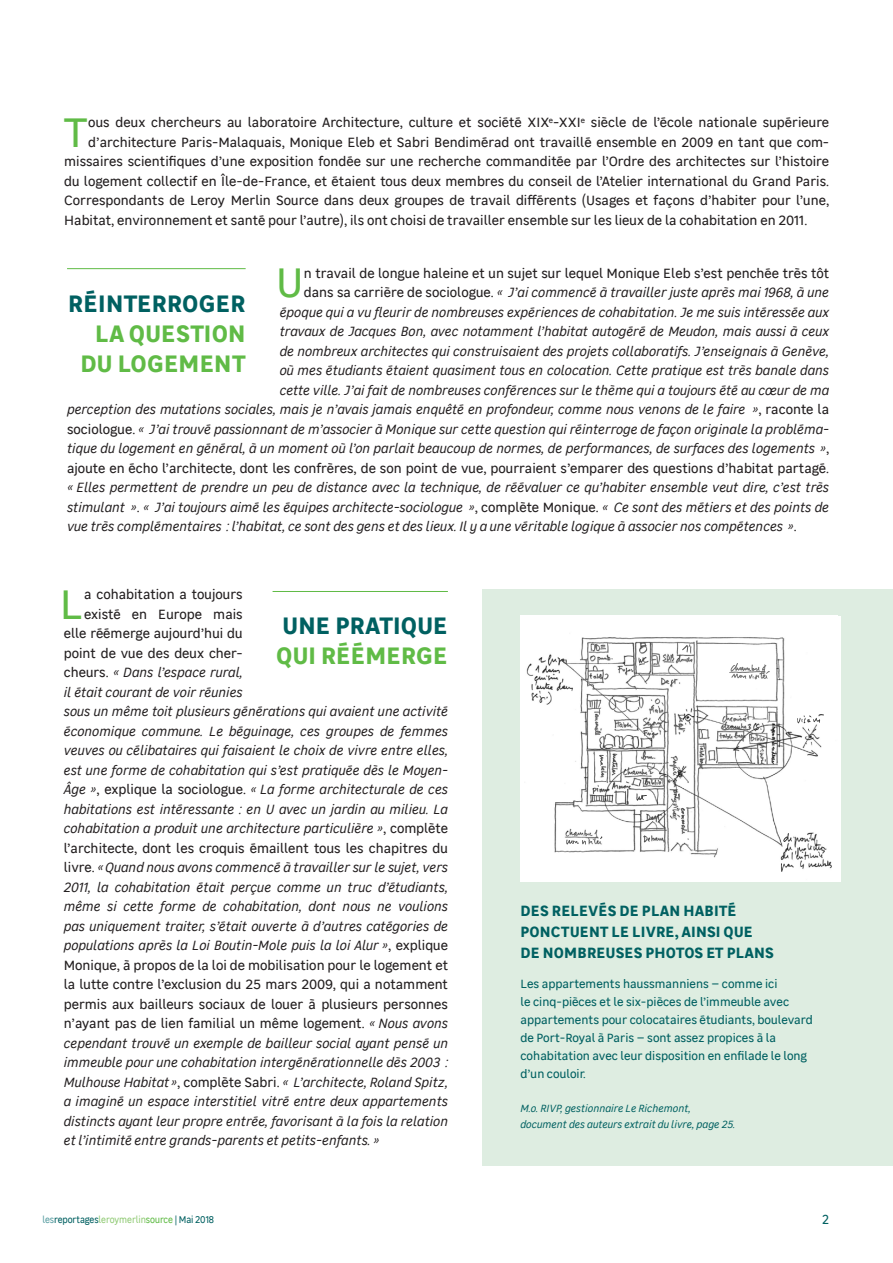
<style>
.page{position:relative;width:893px;height:1263px;background:#fff}
.page>*{position:absolute;margin:0;border:0;box-sizing:border-box;transform-origin:0 0}
.t1{font:41.55px "Leroy Merlin Sans";color:#60bb46}
.t2{font:700 24px/30px "Leroy Merlin Sans";letter-spacing:.005em;color:#60bb46;text-align:center}
.t3{font:700 24px "Leroy Merlin Sans";letter-spacing:.005em;color:#006061}
.t4{font:700 15px/21px "Leroy Merlin Sans";letter-spacing:.01em;color:#006061}
.t5{font:italic 13.5px/19.5px "Leroy Merlin Sans";color:#231f20;text-align:right}
.t6{font:13.5px "Leroy Merlin Sans";color:#231f20}
.t7{font:13.2px "Leroy Merlin Sans";color:#006061;scale:.91 1}
.t8{font:12px/18px "Leroy Merlin Sans";color:#006061}
.t9{font:italic 10.5px/16.5px "Leroy Merlin Sans";color:#006061}
.t10{font:9.9px "Leroy Merlin Sans";letter-spacing:-.01em;color:#006061;scale:.91 1}
.s1{font-style:normal}
.s2{font-style:italic}
.s3{color:#5b9fa3}
.s4{color:#92cb77}
.s5{color:#60bb46}
</style>
<div class="page">
<div style="left:482px;top:589px;width:411px;height:576px;background:#deede1"></div>
<img style="left:520px;top:616px;width:318px;height:266px">
<img style="left:567px;top:644px;width:124px;height:200px">
<img style="left:589px;top:671px;width:235px;height:201px">
<img style="left:688px;top:663px;width:81px;height:176px">
<hr style="left:67px;top:268px;width:179px;height:1px;background:#60bb46">
<hr style="left:273px;top:591px;width:175px;height:1px;background:#60bb46">
<h1 class="t1" style="left:63px;top:102px;width:27px">T</h1>
<p class="t6" style="left:88px;top:113px;width:742px">ous deux chercheurs au laboratoire Architecture, culture et société XIX<sup>e</sup>-XXI<sup>e</sup> siècle de l’école nationale supérieure</p>
<p class="t6" style="left:88px;top:132px;width:742px">d’architecture Paris-Malaquais, Monique Eleb et Sabri Bendimérad ont travaillé ensemble en 2009 en tant que com-</p>
<p class="t6" style="left:64px;top:152px;width:766px">missaires scientifiques d’une exposition fondée sur une recherche commanditée par l’Ordre des architectes sur l’histoire</p>
<p class="t6" style="left:64px;top:171px;width:766px">du logement collectif en Île-de-France, et étaient tous deux membres du conseil de l’Atelier international du Grand Paris.</p>
<p class="t6" style="left:64px;top:191px;width:766px">Correspondants de Leroy Merlin Source dans deux groupes de travail différents (Usages et façons d’habiter pour l’une,</p>
<p class="t6" style="left:64px;top:210px;width:744px">Habitat, environnement et santé pour l’autre), ils ont choisi de travailler ensemble sur les lieux de la cohabitation en 2011.</p>
<p class="t5" style="left:67px;top:263px;width:764px"><span class="s1">n travail de longue haleine et un sujet sur lequel Monique Eleb s’est penchée très tôt<br>dans sa carrière de sociologue.</span> « J’ai commencé à travailler juste après mai 1968, à une<br>époque qui a vu fleurir de nombreuses expériences de cohabitation. Je me suis intéressée aux<br>travaux de Jacques Bon, avec notamment l’habitat autogéré de Meudon, mais aussi à ceux<br>de nombreux architectes qui construisaient des projets collaboratifs. J’enseignais à Genève,<br>où mes étudiants étaient quasiment tous en colocation. Cette pratique est très banale dans<br>cette ville. J’ai fait de nombreuses conférences sur le thème qui a toujours été au cœur de ma<br>perception des mutations sociales, mais je n’avais jamais enquêté en profondeur, comme nous venons de le faire »<span class="s1">, raconte la sociologue.</span> « J’ai trouvé passionnant de m’associer à Monique sur cette question qui réinterroge de façon originale la probléma&shy;tique du logement en général, à un moment où l’on parlait beaucoup de normes, de performances, de surfaces des logements »<span class="s1">, ajoute en écho l’architecte, dont les confrères, de son point de vue, pourraient s’emparer des questions d’habitat partagé.</span></p>
<p class="t5" style="left:67px;top:477px;width:764px;text-align:justify">« Elles permettent de prendre un peu de distance avec la technique, de réévaluer ce qu’habiter ensemble veut dire, c’est très stimulant »<span class="s1">.</span> « J’ai toujours aimé les équipes architecte-sociologue »<span class="s1">, complète Monique.</span> « Ce sont des métiers et des points de vue très complémentaires : l’habitat, ce sont des gens et des lieux. Il y a une véritable logique à associer nos compétences »<span class="s1">.</span></p>
<h1 class="t1" style="left:276px;top:253px;width:30px">U</h1>
<h2 class="t3" style="left:68px;top:284px;width:179px">RÉINTERROGER</h2>
<h2 class="t2" style="left:80px;top:317px;width:167px">LA QUESTION<br>DU LOGEMENT</h2>
<h1 class="t1" style="left:60px;top:574px;width:26px">L</h1>
<p class="t6" style="left:84px;top:585px;width:160px">a cohabitation a toujours</p>
<p class="t6" style="left:84px;top:604px;width:160px">existé en Europe mais</p>
<p class="t6" style="left:64px;top:624px;width:180px">elle réémerge aujourd’hui du</p>
<p class="t6" style="left:64px;top:643px;width:181px">point de vue des deux cher-</p>
<p class="t5" style="left:64px;top:662px;width:181px"><span class="s1">cheurs.</span> « Dans l’espace rural,</p>
<p class="t5" style="left:64px;top:682px;width:181px">il était courant de voir réunies</p>
<p class="t5" style="left:64px;top:701px;width:386px">sous un même toit plusieurs générations qui avaient une activité</p>
<p class="t5" style="left:64px;top:721px;width:386px">économique commune. Le béguinage, ces groupes de femmes</p>
<p class="t5" style="left:64px;top:740px;width:386px">veuves ou célibataires qui faisaient le choix de vivre entre elles,</p>
<p class="t5" style="left:64px;top:760px;width:386px">est une forme de cohabitation qui s’est pratiquée dès le Moyen-</p>
<p class="t5" style="left:64px;top:779px;width:386px">Âge »<span class="s1">, explique la sociologue.</span> « La forme architecturale de ces</p>
<p class="t5" style="left:64px;top:799px;width:386px">habitations est intéressante : en U avec un jardin au milieu. La</p>
<p class="t5" style="left:64px;top:818px;width:386px">cohabitation a produit une architecture particulière »<span class="s1">, complète</span></p>
<p class="t6" style="left:64px;top:838px;width:386px">l’architecte, dont les croquis émaillent tous les chapitres du</p>
<p class="t5" style="left:64px;top:857px;width:386px"><span class="s1">livre.</span> « Quand nous avons commencé à travailler sur le sujet, vers</p>
<p class="t5" style="left:64px;top:877px;width:386px">2011, la cohabitation était perçue comme un truc d’étudiants,</p>
<p class="t5" style="left:64px;top:896px;width:386px">même si cette forme de cohabitation, dont nous ne voulions</p>
<p class="t5" style="left:64px;top:916px;width:386px">pas uniquement traiter, s’était ouverte à d’autres catégories de</p>
<p class="t5" style="left:64px;top:935px;width:386px">populations après la Loi Boutin-Mole puis la loi Alur »<span class="s1">, explique</span></p>
<p class="t6" style="left:64px;top:955px;width:386px">Monique, à propos de la loi de mobilisation pour le logement et</p>
<p class="t6" style="left:64px;top:975px;width:386px">la lutte contre l’exclusion du 25 mars 2009, qui a notamment</p>
<p class="t6" style="left:64px;top:994px;width:386px">permis aux bailleurs sociaux de louer à plusieurs personnes</p>
<p class="t6" style="left:64px;top:1014px;width:386px">n’ayant pas de lien familial un même logement. <span class="s2">« Nous avons</span></p>
<p class="t5" style="left:64px;top:1032px;width:386px">cependant trouvé un exemple de bailleur social ayant pensé un</p>
<p class="t5" style="left:64px;top:1052px;width:386px">immeuble pour une cohabitation intergénérationnelle dès 2003 :</p>
<p class="t5" style="left:64px;top:1071px;width:386px">Mulhouse Habitat »<span class="s1">, complète Sabri.</span> « L’architecte, Roland Spitz,</p>
<p class="t5" style="left:64px;top:1091px;width:386px">a imaginé un espace interstitiel vitré entre deux appartements</p>
<p class="t5" style="left:64px;top:1110px;width:386px">distincts ayant leur propre entrée, favorisant à la fois la relation</p>
<p class="t5" style="left:64px;top:1130px;width:317px">et l’intimité entre grands-parents et petits-enfants. »</p>
<h2 class="t3" style="left:282px;top:607px;width:167px">UNE PRATIQUE</h2>
<h2 class="t2" style="left:276px;top:639px;width:173px">QUI RÉÉMERGE</h2>
<p class="t4" style="left:520px;top:899px;width:255px">DES RELEVÉS DE PLAN HABITÉ<br>PONCTUENT LE LIVRE, AINSI QUE<br>DE NOM BREUSES PHOTOS ET PLANS</p>
<p class="t8" style="left:520px;top:974px;width:294px">Les appartements haussmanniens – comme ici<br>le cinq-pièces et le six-pièces de l’immeuble avec appartements pour colocataires étudiants, boulevard de Port-Royal à Paris – sont assez propices à la cohabitation avec leur disposition en enfilade le long d’un couloir.</p>
<p class="t9" style="left:520px;top:1099px;width:216px">M.o. RIVP, gestionnaire Le Richemont, document des auteurs extrait du livre, page 25.</p>
<p class="t10" style="left:43px;top:1213px;width:190px"><span class="s3">les</span>reportages<span class="s4">leroymerlin</span><span class="s5">source</span> | Mai 2018</p>
<p class="t7" style="left:822px;top:1210px;width:9px">2</p>
</div>
